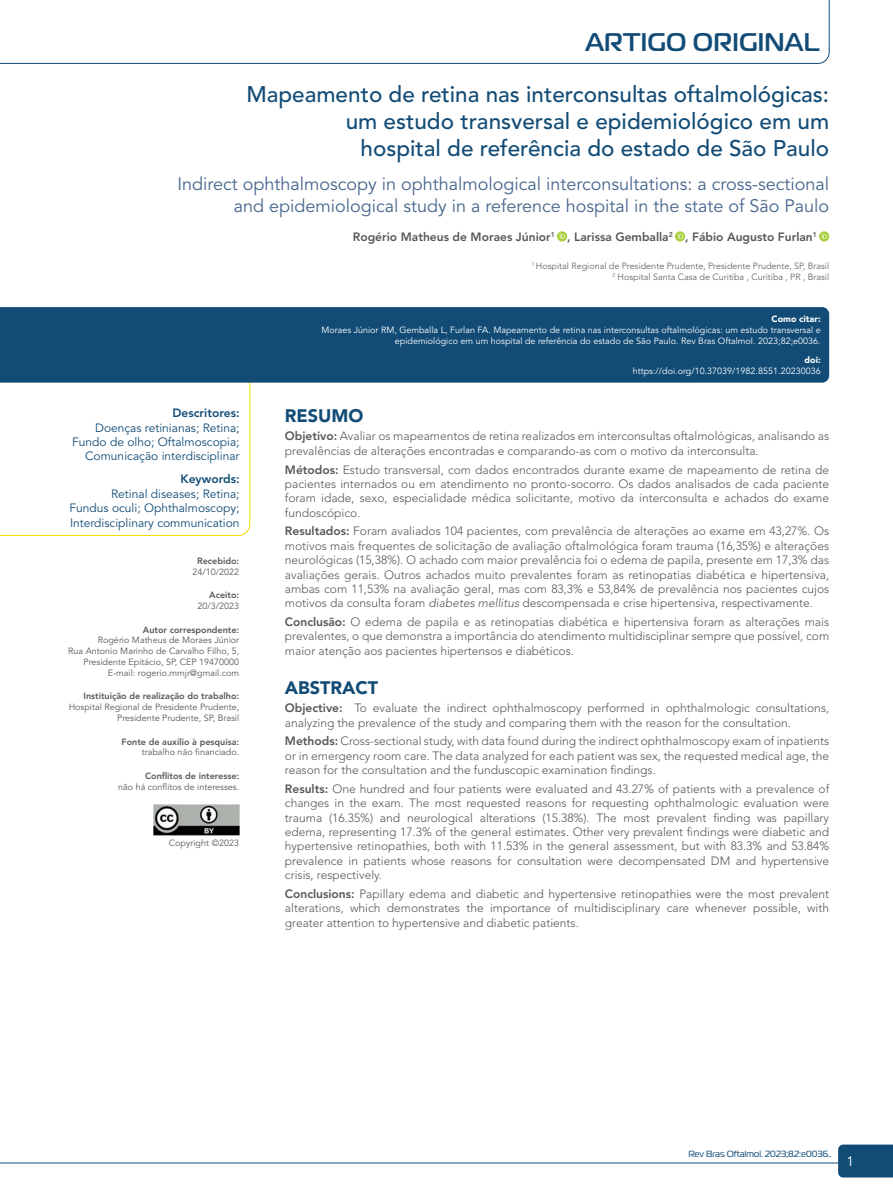
<style>
.page{position:relative;width:893px;height:1191px;background:#fff}
.page>*{position:absolute;margin:0;border:0;box-sizing:border-box;transform-origin:0 0}
.t1{font:500 25.5px "Magistral";letter-spacing:.01em;color:#124c76}
.t2{font:500 22.5px/27px "Avenir LT Std";color:#124c76;text-align:right}
.t3{font:18px/21.6px "Avenir LT Std";color:#47668d;text-align:right}
.t4{font:900 18px "Avenir LT Std";color:#124c76}
.t5{font:13.5px "Avenir LT Std";color:#fff}
.t6{font:300 12px/14.4px "Avenir LT Std";color:#575756;text-align:justify}
.t7{font:12px/14.4px "Avenir LT Std";color:#124c76;text-align:right}
.t8{font:800 12px "Avenir LT Std";color:#575756}
.t9{font:800 12px "Avenir LT Std";color:#124c76}
.t10{font:9px/10.8px "Avenir LT Std";color:#575756;text-align:right}
.t11{font:9px/10.8px "Avenir LT Std";color:#fff;text-align:right}
.t12{font:800 9px "Avenir LT Std";color:#575756}
.t13{font:300 9px/10.8px "Avenir LT Std";color:#575756;text-align:right}
.t14{font:9px "Magistral";color:#124c76}
.t15{font:900 9px "Avenir LT Std";color:#fff}
.s1{font-weight:800}
.s2{font-style:italic}
</style>
<div class="page">
<div style="left:838px;top:1144px;width:55px;height:33px;background:#124c76"></div>
<hr style="left:0;top:1162px;width:838px;height:1px;background:#124c76">
<svg style="left:1px;top:0;width:829px;height:64px"></svg>
<svg style="left:0;top:383px;width:250px;height:153px"></svg>
<div style="left:0;top:307px;width:829px;height:76px;background:#124c76"></div>
<svg style="left:557px;top:231px;width:10px;height:10px"></svg>
<svg style="left:560px;top:233px;width:5px;height:6px"></svg>
<svg style="left:675px;top:231px;width:10px;height:10px"></svg>
<svg style="left:678px;top:233px;width:5px;height:6px"></svg>
<svg style="left:819px;top:231px;width:10px;height:10px"></svg>
<svg style="left:822px;top:233px;width:5px;height:6px"></svg>
<img style="left:153px;top:804px;width:86px;height:31px">
<h1 class="t1" style="left:585px;top:27px;width:236px">ARTIGO ORIGINAL</h1>
<h2 class="t2" style="left:246px;top:81px;width:584px">Mapeamento de retina nas interconsultas oftalmológicas: um estudo transversal e epidemiológico em um<br>hospital de referência do estado de São Paulo</h2>
<h3 class="t3" style="left:177px;top:174px;width:653px">Indirect ophthalmoscopy in ophthalmological interconsultations: a cross-sectional and epidemiological study in a reference hospital in the state of São Paulo</h3>
<p class="t8" style="left:353px;top:230px;width:466px">Rogério Matheus de Moraes Júnior<sup>1</sup> , Larissa Gemballa<sup>2</sup> , Fábio Augusto Furlan<sup>1</sup></p>
<p class="t13" style="left:532px;top:261px;width:299px"><sup>1</sup> Hospital Regional de Presidente Prudente, Presidente Prudente, SP, Brasil<br><sup>2</sup> Hospital Santa Casa de Curitiba , Curitiba , PR , Brasil</p>
<p class="t9" style="left:173px;top:406px;width:69px">Descritores:</p>
<p class="t7" style="left:72px;top:420px;width:169px">Doenças retinianas; Retina;<br>Fundo de olho; Oftalmoscopia;<br>Comunicação interdisciplinar</p>
<p class="t9" style="left:181px;top:472px;width:61px">Keywords:</p>
<p class="t7" style="left:70px;top:487px;width:172px;text-align:justify;text-indent:42px">Retinal diseases; Retina; Fundus oculi; Ophthalmoscopy; Interdisciplinary communication</p>
<p class="t12" style="left:197px;top:555px;width:44px">Recebido:</p>
<p class="t10" style="left:192px;top:566px;width:48px">24/10/2022</p>
<p class="t12" style="left:209px;top:590px;width:31px">Aceito:</p>
<p class="t10" style="left:197px;top:601px;width:43px">20/3/2023</p>
<p class="t12" style="left:143px;top:624px;width:98px">Autor correspondente:</p>
<p class="t10" style="left:68px;top:635px;width:172px">Rogério Matheus de Moraes Júnior<br>Rua Antonio Marinho de Carvalho Filho, 5, Presidente Epitácio, SP, CEP 19470000<br>E-mail: rogerio.mmjr@gmail.com</p>
<p class="t12" style="left:84px;top:691px;width:157px">Instituição de realização do trabalho:</p>
<p class="t10" style="left:69px;top:702px;width:172px">Hospital Regional de Presidente Prudente,<br>Presidente Prudente, SP, Brasil</p>
<p class="t12" style="left:122px;top:736px;width:119px">Fonte de auxílio à pesquisa:</p>
<p class="t10" style="left:142px;top:747px;width:99px">trabalho não financiado.</p>
<p class="t12" style="left:145px;top:770px;width:96px">Conflitos de interesse:</p>
<p class="t10" style="left:118px;top:781px;width:123px">não há conflitos de interesses.</p>
<p class="t10" style="left:169px;top:837px;width:72px">Copyright ©2023</p>
<p class="t15" style="left:771px;top:314px;width:51px">Como citar:</p>
<p class="t11" style="left:321px;top:325px;width:501px">Moraes Júnior RM, Gemballa L, Furlan FA. Mapeamento de retina nas interconsultas oftalmológicas: um estudo transversal e epidemiológico em um hospital de referência do estado de São Paulo. Rev Bras Oftalmol. 2023;82;e0036.</p>
<p class="t15" style="left:804px;top:355px;width:18px">doi:</p>
<p class="t11" style="left:633px;top:366px;width:189px">https://doi.org/10.37039/1982.8551.20230036</p>
<h3 class="t4" style="left:285px;top:404px;width:80px">RESUMO</h3>
<p class="t6" style="left:285px;top:429px;width:546px"><span class="s1">Objetivo:</span> Avaliar os mapeamentos de retina realizados em interconsultas oftalmológicas, analisando as prevalências de alterações encontradas e comparando-as com o motivo da interconsulta.</p>
<p class="t6" style="left:285px;top:462px;width:546px"><span class="s1">Métodos:</span> Estudo transversal, com dados encontrados durante exame de mapeamento de retina de pacientes internados ou em atendimento no pronto-socorro. Os dados analisados de cada paciente foram idade, sexo, especialidade médica solicitante, motivo da interconsulta e achados do exame fundoscópico.</p>
<p class="t6" style="left:285px;top:524px;width:546px"><span class="s1">Resultados:</span> Foram avaliados 104 pacientes, com prevalência de alterações ao exame em 43,27%. Os motivos mais frequentes de solicitação de avaliação oftalmológica foram trauma (16,35%) e alterações neurológicas (15,38%). O achado com maior prevalência foi o edema de papila, presente em 17,3% das avaliações gerais. Outros achados muito prevalentes foram as retinopatias diabética e hipertensiva, ambas com 11,53% na avaliação geral, mas com 83,3% e 53,84% de prevalência nos pacientes cujos motivos da consulta foram <span class="s2">diabetes mellitus</span> descompensada e crise hipertensiva, respectivamente.</p>
<p class="t6" style="left:285px;top:615px;width:546px"><span class="s1">Conclusão:</span> O edema de papila e as retinopatias diabética e hipertensiva foram as alterações mais prevalentes, o que demonstra a importância do atendimento multidisciplinar sempre que possível, com maior atenção aos pacientes hipertensos e diabéticos.</p>
<h3 class="t4" style="left:285px;top:676px;width:95px">ABSTRACT</h3>
<p class="t6" style="left:285px;top:701px;width:546px"><span class="s1">Objective:</span> To evaluate the indirect ophthalmoscopy performed in ophthalmologic consultations, analyzing the prevalence of the study and comparing them with the reason for the consultation.</p>
<p class="t6" style="left:285px;top:734px;width:546px"><span class="s1">Methods:</span> Cross-sectional study, with data found during the indirect ophthalmoscopy exam of inpatients or in emergency room care. The data analyzed for each patient was sex, the requested medical age, the reason for the consultation and the funduscopic examination findings.</p>
<p class="t6" style="left:285px;top:781px;width:546px"><span class="s1">Results:</span> One hundred and four patients were evaluated and 43.27% of patients with a prevalence of changes in the exam. The most requested reasons for requesting ophthalmologic evaluation were trauma (16.35%) and neurological alterations (15.38%). The most prevalent finding was papillary edema, representing 17.3% of the general estimates. Other very prevalent findings were diabetic and hypertensive retinopathies, both with 11.53% in the general assessment, but with 83.3% and 53.84% prevalence in patients whose reasons for consultation were decompensated DM and hypertensive crisis, respectively.</p>
<p class="t6" style="left:285px;top:886px;width:546px"><span class="s1">Conclusions:</span> Papillary edema and diabetic and hypertensive retinopathies were the most prevalent alterations, which demonstrates the importance of multidisciplinary care whenever possible, with greater attention to hypertensive and diabetic patients.</p>
<p class="t14" style="left:688px;top:1147px;width:145px">Rev Bras Oftalmol. 2023;82:e0036..</p>
<p class="t5" style="left:847px;top:1153px;width:9px">1</p>
</div>
